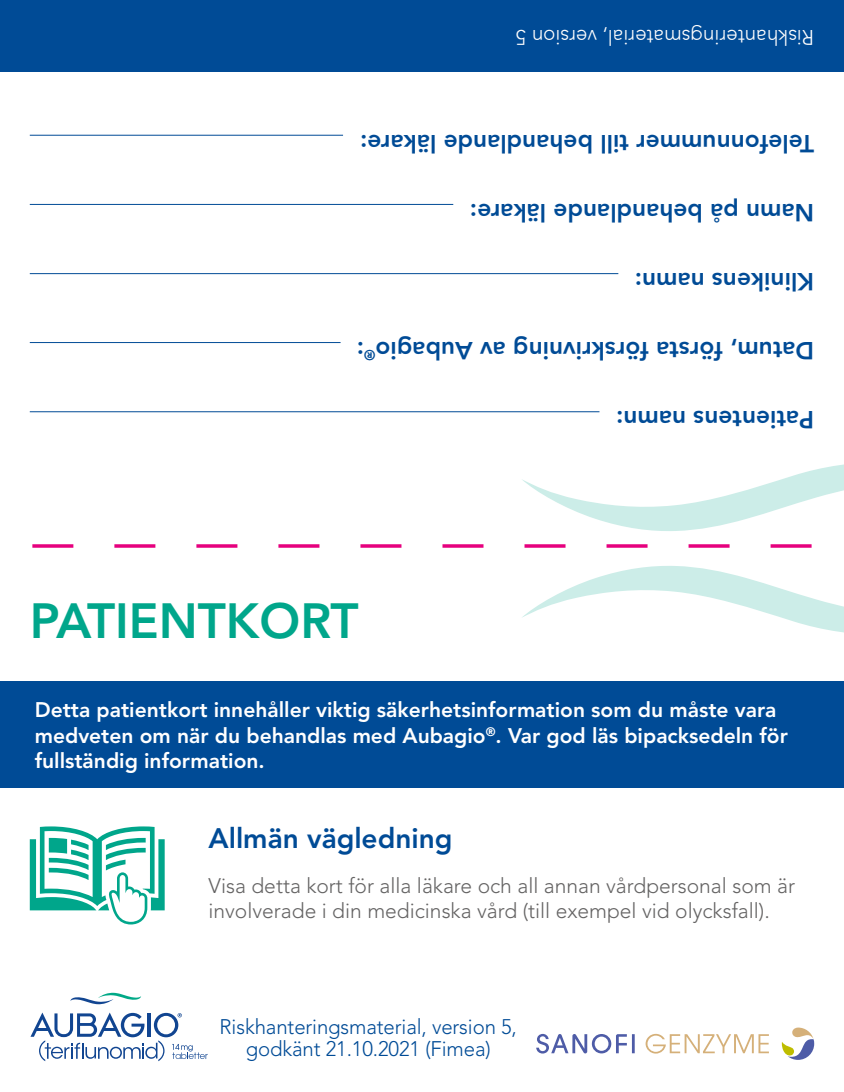
<style>
.page{position:relative;width:844px;height:1092px;background:#fff}
.page>*{position:absolute;margin:0;border:0;box-sizing:border-box;transform-origin:0 0}
.t1{font:800 49px "Avenir LT Std";color:#00a68b}
.t2{font:800 28px "Avenir LT Std";color:#004b96}
.t3{font:800 24.5px "Avenir LT Std";color:#004b96}
.t4{font:800 21px/25.2px "Avenir LT Std";color:#fff}
.t5{font:300 21px/25.2px "Avenir LT Std";color:#646363}
.t6{font:300 21px/22.8px "Avenir LT Std";letter-spacing:-.005em;color:#004b96;text-align:center}
.t7{font:300 21px "Avenir LT Std";color:#fff}
</style>
<div class="page">
<div style="left:0;top:681px;width:843px;height:106px;background:#004b96"></div>
<svg style="left:522px;top:566px;width:321px;height:67px"></svg>
<svg style="left:536px;top:1033px;width:98px;height:20px"></svg>
<svg style="left:645px;top:1033px;width:123px;height:20px"></svg>
<svg style="left:781px;top:1027px;width:33px;height:32px"></svg>
<svg style="left:30px;top:826px;width:135px;height:98px"></svg>
<div style="left:0;top:0;width:843px;height:71px;background:#004b96"></div>
<hr style="left:30px;top:411px;width:569px;height:1px;background:#004b96">
<hr style="left:30px;top:273px;width:588px;height:1px;background:#004b96">
<hr style="left:30px;top:342px;width:310px;height:1px;background:#004b96">
<hr style="left:30px;top:204px;width:423px;height:1px;background:#004b96">
<hr style="left:30px;top:135px;width:313px;height:1px;background:#004b96">
<svg style="left:522px;top:464px;width:321px;height:67px"></svg>
<svg style="left:70px;top:992px;width:71px;height:12px"></svg>
<svg style="left:30px;top:1012px;width:178px;height:49px"></svg>
<svg style="left:32px;top:544px;width:780px;height:3px"></svg>
<p class="t7" style="left:814px;top:50px;width:300px;rotate:-180deg">Riskhanteringsmaterial, version 5</p>
<p class="t3" style="left:814px;top:158px;width:455px;rotate:-180deg">Telefonnummer till behandlande läkare:</p>
<p class="t3" style="left:814px;top:227px;width:345px;rotate:-180deg">Namn på behandlande läkare:</p>
<p class="t3" style="left:814px;top:296px;width:181px;rotate:-180deg">Klinikens namn:</p>
<p class="t3" style="left:814px;top:365px;width:458px;rotate:-180deg">Datum, första förskrivning av Aubagio<sup>®</sup>:</p>
<h1 class="t1" style="left:30px;top:592px;width:330px">PATIENTKORT</h1>
<p class="t3" style="left:814px;top:434px;width:199px;rotate:-180deg">Patientens namn:</p>
<p class="t4" style="left:35px;top:697px;width:754px">Detta patientkort innehåller viktig säkerhetsinformation som du måste vara medveten om när du behandlas med Aubagio<sup>®</sup>. Var god läs bipacksedeln för fullständig information.</p>
<h2 class="t2" style="left:208px;top:821px;width:245px">Allmän vägledning</h2>
<p class="t5" style="left:208px;top:872px;width:588px">Visa detta kort för alla läkare och all annan vårdpersonal som är involverade i din medicinska vård (till exempel vid olycksfall).</p>
<p class="t6" style="left:219px;top:1015px;width:299px">Riskhanteringsmaterial, version 5, godkänt 21.10.2021 (Fimea)</p>
</div>
